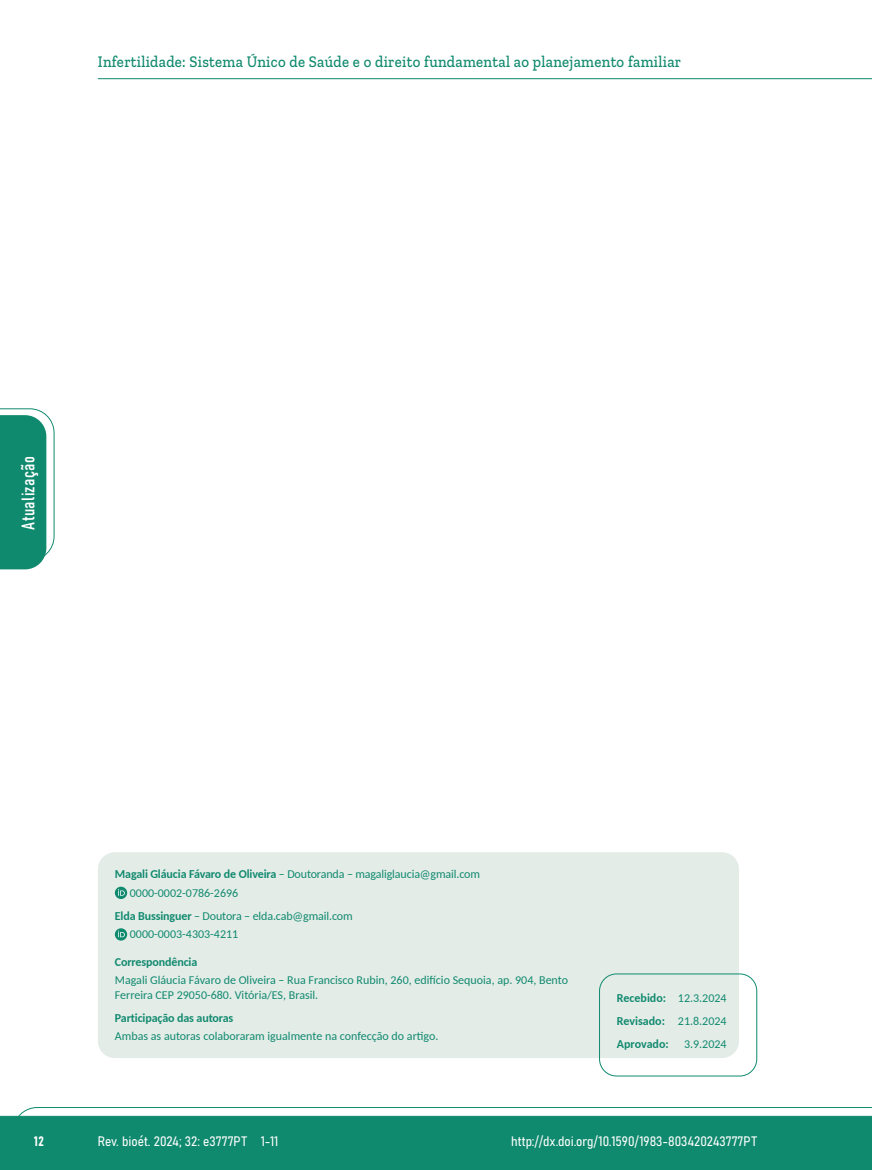
<style>
.page{position:relative;width:872px;height:1170px;background:#fff}
.page>*{position:absolute;margin:0;border:0;box-sizing:border-box;transform-origin:0 0}
.t1{font:18px "Bahnschrift";letter-spacing:.02em;color:#fff}
.t2{font:500 16.5px "Zilla Slab";letter-spacing:.02em;color:#108a6e;scale:.9 1}
.t3{font:13.5px "Bahnschrift";color:#fff}
.t4{font:12px/18.6px "Carlito";color:#108a6e}
.t5{font:700 12px/23px "Carlito";letter-spacing:-.01em;color:#108a6e;text-align:justify}
.s1{font-weight:700}
.s2{font-weight:400}
</style>
<div class="page">
<svg style="left:12px;top:1107px;width:860px;height:62px;background:#2e9880"></svg>
<hr style="left:98px;top:78px;width:774px;height:1px;background:#108a6e">
<svg style="left:0;top:408px;width:55px;height:161px"></svg>
<div style="left:98px;top:852px;width:641px;height:205px;background:#e4ece8;border-radius:17px"></div>
<svg style="left:115px;top:886px;width:12px;height:12px"></svg>
<svg style="left:118px;top:888px;width:7px;height:7px"></svg>
<svg style="left:115px;top:928px;width:12px;height:12px"></svg>
<svg style="left:118px;top:930px;width:7px;height:7px"></svg>
<div style="left:599px;top:973px;width:158px;height:103px;border:1px solid #108a6e;border-radius:17px"></div>
<h2 class="t2" style="left:98px;top:53px;width:650px">Infertilidade: Sistema Único de Saúde e o direito fundamental ao planejamento familiar</h2>
<h1 class="t1" style="left:15px;top:529px;width:75px;rotate:-90deg">Atualização</h1>
<p class="t4" style="left:130px;top:864px;width:352px;text-indent:-15px"><span class="s1">Magali Gláucia Fávaro de Oliveira</span> – Doutoranda – magaliglaucia@gmail.com<br>0000-0002-0786-2696</p>
<p class="t4" style="left:130px;top:905px;width:224px;text-indent:-15px"><span class="s1">Elda Bussinguer</span> – Doutora – elda.cab@gmail.com<br>0000-0003-4303-4211</p>
<p class="t5" style="left:115px;top:949px;width:84px">Correspondência</p>
<p class="t4" style="left:115px;top:972px;width:455px;line-height:14.4px">Magali Gláucia Fávaro de Oliveira – Rua Francisco Rubin, 260, edifício Sequoia, ap. 904, Bento<br>Ferreira CEP 29050-680. Vitória/ES, Brasil.</p>
<p class="t5" style="left:115px;top:1005px;width:120px">Participação das autoras</p>
<p class="t4" style="left:115px;top:1026px;width:325px">Ambas as autoras colaboraram igualmente na confecção do artigo.</p>
<p class="t5" style="left:617px;top:985px;width:111px">Recebido: <span class="s2">12.3.2024<br></span>Revisado: <span class="s2">21.8.2024<br></span>Aprovado:</p>
<p class="t4" style="left:684px;top:1033px;width:44px">3.9.2024</p>
<p class="t3" style="left:34px;top:1130px;width:11px">12</p>
<p class="t3" style="left:98px;top:1131px;width:182px">Rev. bioét. 2024; 32: e3777PT 1-11</p>
<p class="t3" style="left:511px;top:1131px;width:247px">http://dx.doi.org/10.1590/1983-803420243777PT</p>
</div>
